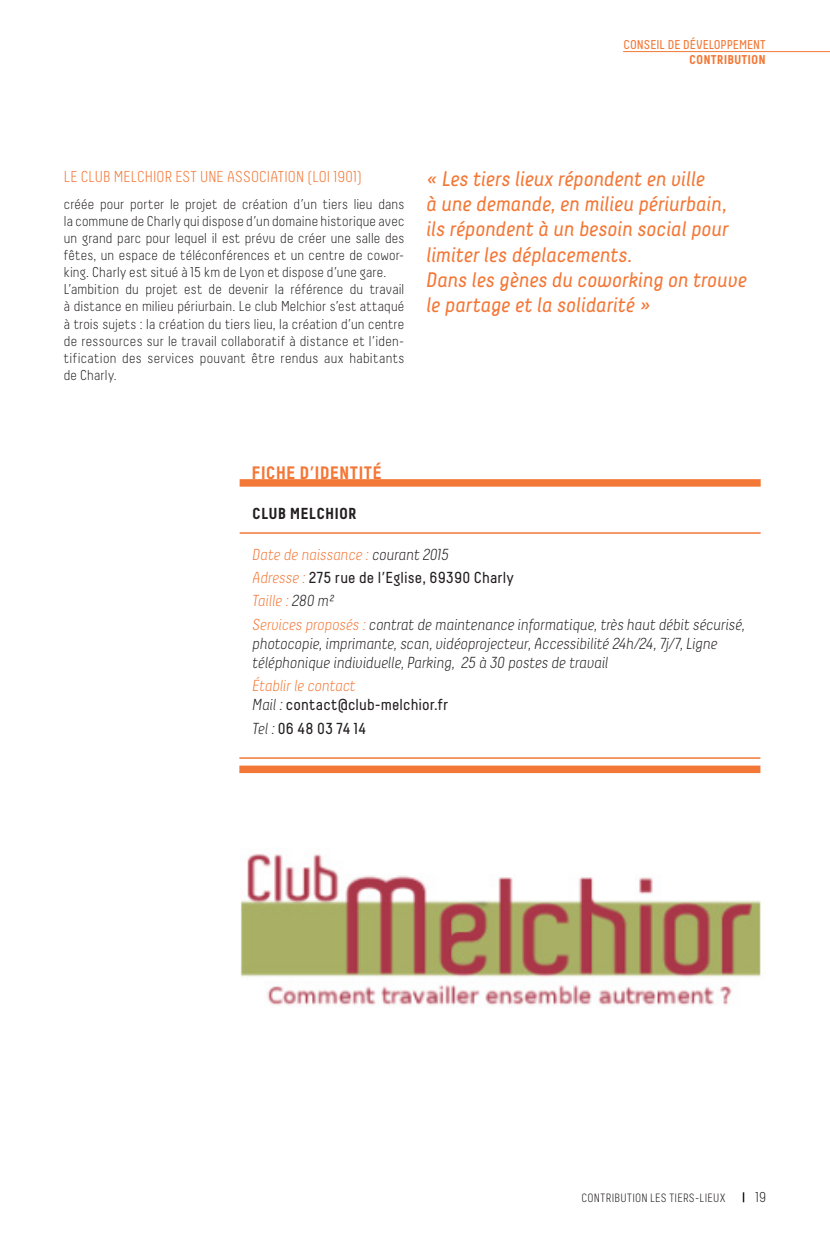
<style>
.page{position:relative;width:830px;height:1234px;background:#fff}
.page>*{position:absolute;margin:0;border:0;box-sizing:border-box;transform-origin:0 0}
.phrase_exergue{font:italic 21px/25.2px "Decima";letter-spacing:-.005em;color:#f37736}
.texte{font:700 18px "Decima";letter-spacing:.005em;color:#f37736}
.texte-2{font:italic 300 15.9px/19px "Decima";color:#231f20}
.texte-3{font:15.9px/19px "Decima";letter-spacing:.01em;color:#231f20}
.texte-4{font:italic 300 15.9px "Decima";color:#f37736}
.texte-5{font:700 15.9px "Decima";letter-spacing:.005em;color:#231f20}
.titre_niveau_3{font:300 15.75px "Decima";letter-spacing:.01em;color:#f37736}
.t1{font:300 14.25px/17.1px "Decima";letter-spacing:.015em;color:#231f20;text-align:justify}
.t2{font:300 14.25px "Decima";color:#231f20}
.t3{font:12.75px "Decima";color:#f37736}
.t4{font:700 12.75px "Decima";color:#f37736}
.t5{font:300 12px "Decima";letter-spacing:.025em;color:#231f20}
.s1{color:#231f20}
.s2{font-weight:300;font-style:italic;color:#f37736}
.s3{color:#f37736}
.s4{font-weight:300;font-style:italic}
</style>
<div class="page">
<hr style="left:622px;top:51px;width:207px;height:1px;background:#f37736">
<svg style="left:742px;top:1192px;width:2px;height:9px"></svg>
<img style="left:241px;top:853px;width:520px;height:153px">
<hr style="left:239px;top:757px;width:521px;height:1px;background:#f37736">
<div style="left:239px;top:765px;width:521px;height:8px;background:#f37736"></div>
<hr style="left:239px;top:532px;width:521px;height:1px;background:#f37736">
<div style="left:239px;top:479px;width:521px;height:7px;background:#f37736"></div>
<p class="t3" style="left:623px;top:37px;width:144px">CONSEIL DE DÉVELOPPEMENT</p>
<p class="t4" style="left:689px;top:52px;width:78px">CONTRIBUTION</p>
<p class="titre_niveau_3" style="left:64px;top:168px;width:299px">LE CLUB MELCHIOR EST UNE ASSOCIATION (LOI 1901)</p>
<p class="t1" style="left:64px;top:195px;width:342px">créée pour porter le projet de création d’un tiers lieu dans la commune de Charly qui dispose d’un domaine historique avec un grand parc pour lequel il est prévu de créer une salle des fêtes, un espace de téléconférences et un centre de cowor&shy;king. Charly est situé à 15 km de Lyon et dispose d’une gare.</p>
<p class="t1" style="left:64px;top:281px;width:342px">L’ambition du projet est de devenir la référence du travail à distance en milieu périurbain. Le club Melchior s’est attaqué à trois sujets : la création du tiers lieu, la création d’un centre de ressources sur le travail collaboratif à distance et l’iden&shy;tification des services pouvant être rendus aux habitants de Charly.</p>
<p class="phrase_exergue" style="left:426px;top:166px;width:303px">« Les tiers lieux répondent en ville<br>à une demande, en milieu périurbain, ils répondent à un besoin social pour limiter les déplacements.</p>
<p class="phrase_exergue" style="left:426px;top:267px;width:322px">Dans les gènes du coworking on trouve le partage et la solidarité »</p>
<p class="texte" style="left:251px;top:462px;width:132px">FICHE D’IDENTITÉ</p>
<p class="texte-5" style="left:252px;top:504px;width:106px">CLUB MELCHIOR</p>
<p class="texte-4" style="left:252px;top:545px;width:198px">Date de naissance : <span class="s1">courant 2015</span></p>
<p class="texte-3" style="left:252px;top:567px;width:263px"><span class="s2">Adresse :</span> 275 rue de l’Eglise, 69390 Charly</p>
<p class="texte-4" style="left:252px;top:591px;width:83px">Taille : <span class="s1">280 m²</span></p>
<p class="texte-2" style="left:252px;top:614px;width:493px"><span class="s3">Services proposés :</span> contrat de maintenance informatique, très haut débit sécurisé, photocopie, imprimante, scan, vidéoprojecteur, Accessibilité 24h/24, 7j/7, Ligne téléphonique individuelle, Parking, 25 à 30 postes de travail</p>
<p class="texte-3" style="left:252px;top:676px;width:197px"><span class="s2">Établir le contact<br></span><span class="s4">Mail :</span> contact@club-melchior.fr</p>
<p class="texte-3" style="left:252px;top:718px;width:115px"><span class="s4">Tel :</span> 06 48 03 74 14</p>
<p class="t5" style="left:581px;top:1190px;width:146px">CONTRIBUTION LES TIERS-LIEUX</p>
<p class="t2" style="left:755px;top:1188px;width:12px">19</p>
</div>
